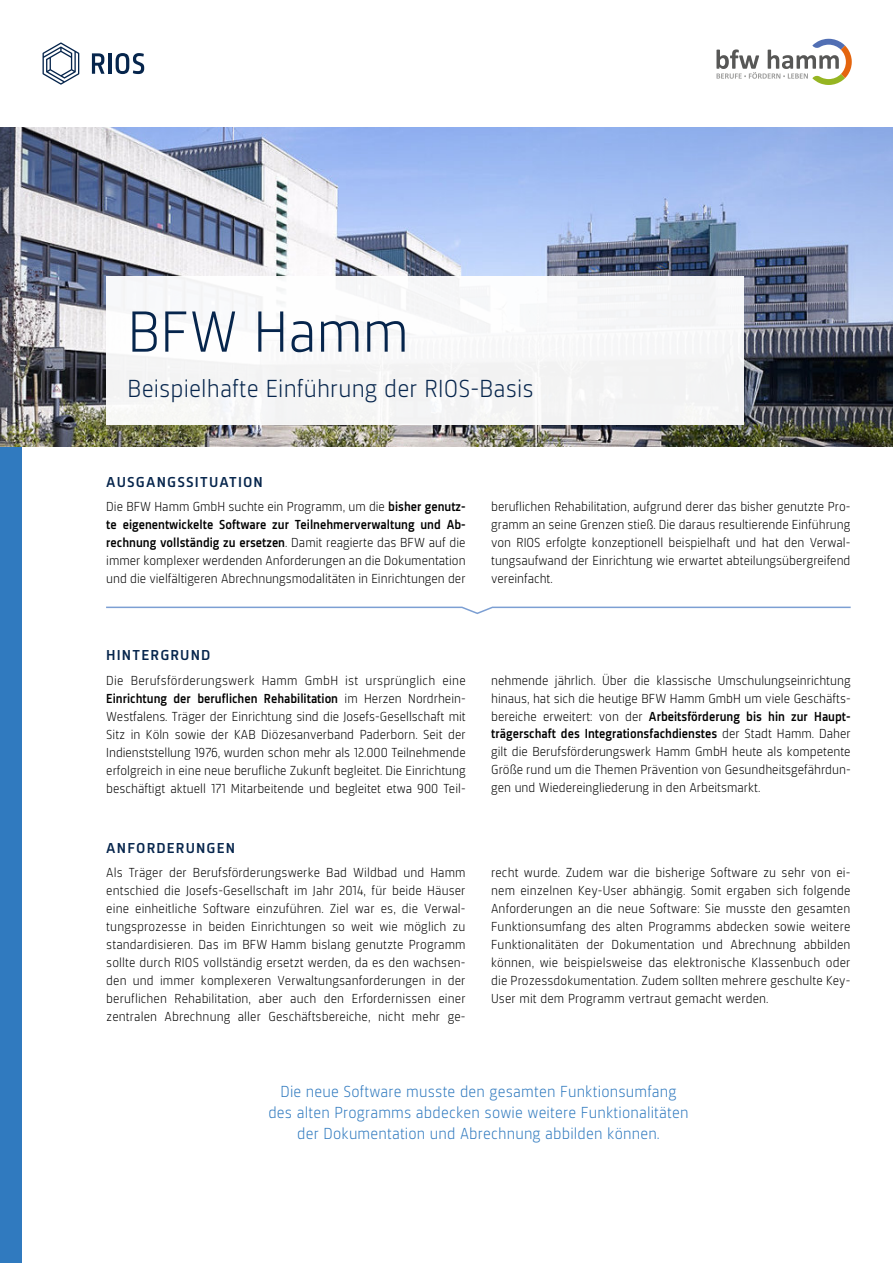
<style>
.page{position:relative;width:893px;height:1263px;background:#fff}
.page>*{position:absolute;margin:0;border:0;box-sizing:border-box;transform-origin:0 0}
.t1{font:300 60px "Sinews Sans Pro";color:#06254c}
.t2{font:300 25.5px "Sinews Sans Pro";letter-spacing:.005em;color:#06254c}
.t3{font:300 16.5px/21px "Sinews Sans Pro";letter-spacing:.01em;color:#307abf;text-align:center}
.t4{font:500 14.85px "Sinews Sans Pro";letter-spacing:.065em;color:#06254c;scale:1.11 1}
.t5{font:300 13.5px/18px "Sinews Sans Pro";color:#000;text-align:justify}
.s1{font-weight:500}
</style>
<div class="page">
<svg style="left:43px;top:43px;width:36px;height:42px"></svg>
<svg style="left:92px;top:53px;width:13px;height:21px"></svg>
<hr style="left:108px;top:53px;width:4px;height:21px;background:#06254c">
<svg style="left:116px;top:53px;width:28px;height:21px"></svg>
<div style="left:0;top:446px;width:21px;height:817px;background:#307abf"></div>
<img style="left:0;top:128px;width:893px;height:318px">
<div style="left:106px;top:276px;width:638px;height:149px;background:#f6f6f7"></div>
<svg style="left:716px;top:39px;width:136px;height:46px"></svg>
<svg style="left:106px;top:606px;width:745px;height:8px"></svg>
<h1 class="t1" style="left:128px;top:299px;width:283px">BFW Hamm</h1>
<h2 class="t2" style="left:128px;top:375px;width:408px">Beispielhafte Einführung der RIOS-Basis</h2>
<p class="t4" style="left:106px;top:474px;width:143px">AUSGANGSSITUATION</p>
<p class="t5" style="left:106px;top:497px;width:361px">Die BFW Hamm GmbH suchte ein Programm, um die <span class="s1">bisher genutz&shy;te eigenentwickelte Software zur Teilnehmerverwaltung und Ab&shy;rechnung vollständig zu ersetzen</span>. Damit reagierte das BFW auf die immer komplexer werdenden Anforderungen an die Dokumentation und die vielfältigeren Abrechnungsmodalitäten in Einrichtungen der</p>
<p class="t5" style="left:491px;top:497px;width:361px">beruflichen Rehabilitation, aufgrund derer das bisher genutzte Pro&shy;gramm an seine Grenzen stieß. Die daraus resultierende Einführung von RIOS erfolgte konzeptionell beispielhaft und hat den Verwal&shy;tungsaufwand der Einrichtung wie erwartet abteilungsübergreifend vereinfacht.</p>
<p class="t4" style="left:106px;top:647px;width:95px">HINTERGRUND</p>
<p class="t5" style="left:106px;top:671px;width:361px">Die Berufsförderungswerk Hamm GmbH ist ursprünglich eine <span class="s1">Einrichtung der beruflichen Rehabilitation</span> im Herzen Nordrhein-Westfalens. Träger der Einrichtung sind die Josefs-Gesellschaft mit Sitz in Köln sowie der KAB Diözesanverband Paderborn. Seit der Indienststellung 1976, wurden schon mehr als 12.000 Teilnehmende erfolgreich in eine neue berufliche Zukunft begleitet. Die Einrichtung beschäftigt aktuell 171 Mitarbeitende und begleitet etwa 900 Teil-</p>
<p class="t5" style="left:491px;top:671px;width:361px">nehmende jährlich. Über die klassische Umschulungseinrichtung hinaus, hat sich die heutige BFW Hamm GmbH um viele Geschäfts&shy;bereiche erweitert: von der <span class="s1">Arbeitsförderung bis hin zur Haupt&shy;trägerschaft des Integrationsfachdienstes</span> der Stadt Hamm. Daher gilt die Berufsförderungswerk Hamm GmbH heute als kompetente Größe rund um die Themen Prävention von Gesundheitsgefährdun&shy;gen und Wiedereingliederung in den Arbeitsmarkt.</p>
<p class="t4" style="left:106px;top:839px;width:117px">ANFORDERUNGEN</p>
<p class="t5" style="left:106px;top:863px;width:361px">Als Träger der Berufsförderungswerke Bad Wildbad und Hamm entschied die Josefs-Gesellschaft im Jahr 2014, für beide Häuser eine einheitliche Software einzuführen. Ziel war es, die Verwal&shy;tungsprozesse in beiden Einrichtungen so weit wie möglich zu standardisieren. Das im BFW Hamm bislang genutzte Programm sollte durch RIOS vollständig ersetzt werden, da es den wachsen&shy;den und immer komplexeren Verwaltungsanforderungen in der beruflichen Rehabilitation, aber auch den Erfordernissen einer zentralen Abrechnung aller Geschäftsbereiche, nicht mehr ge-</p>
<p class="t5" style="left:491px;top:863px;width:361px">recht wurde. Zudem war die bisherige Software zu sehr von ei&shy;nem einzelnen Key-User abhängig. Somit ergaben sich folgende Anforderungen an die neue Software: Sie musste den gesamten Funktionsumfang des alten Programms abdecken sowie weitere Funktionalitäten der Dokumentation und Abrechnung abbilden können, wie beispielsweise das elektronische Klassenbuch oder die Prozessdokumentation. Zudem sollten mehrere geschulte Key-User mit dem Programm vertraut gemacht werden.</p>
<p class="t3" style="left:268px;top:1081px;width:422px">Die neue Software musste den gesamten Funktionsumfang des alten Programms abdecken sowie weitere Funktionalitäten der Dokumentation und Abrechnung abbilden können.</p>
</div>
